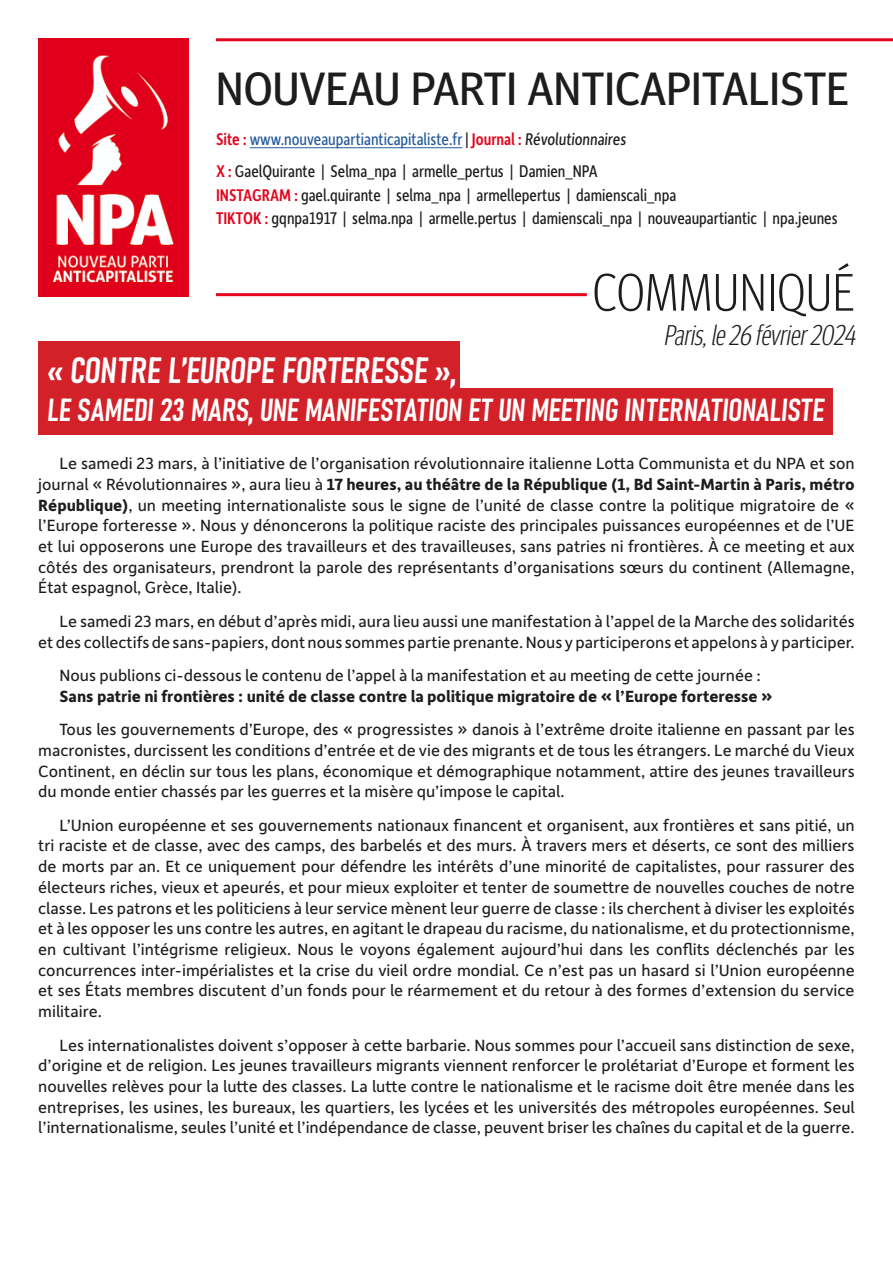
<style>
.page{position:relative;width:893px;height:1263px;background:#fff}
.page>*{position:absolute;margin:0;border:0;box-sizing:border-box;transform-origin:0 0}
.t1{font:300 condensed 52.5px "Meta Headline Pro";letter-spacing:.01em;color:#1d1d1b}
.t2{font:46.5px "Meta Headline Pro";letter-spacing:.01em;color:#1d1d1b}
.t3{font:36px "Bahnschrift";color:#fff}
.t4{font:31.5px "Bahnschrift";color:#fff}
.t5{font:italic 300 28.5px "Meta Headline Pro Comp";color:#1d1d1b}
.t6{font:18px "Depot New Condensed";color:#1d1d1b}
.t7{font:18px "Depot New Condensed";color:#275b9c}
.Corps_du_texte{font:17.25px/20.7px "Depot New";color:#1d1d1b;text-align:justify}
.Corps_du_texte-2{font:700 17.25px "Depot New";color:#1d1d1b}
.s1{font-weight:500;color:#e3061d}
.s2{color:#1d1d1b}
.s3{font-weight:700}
</style>
<div class="page">
<hr style="left:250px;top:147px;width:212px;height:1px;background:#275b9c">
<img style="left:38px;top:38px;width:150px;height:258px">
<div style="left:38px;top:341px;width:817px;height:93px;background:#d32129"></div>
<div style="left:461px;top:316px;width:432px;height:71px;background:#fff"></div>
<div style="left:833px;top:381px;width:60px;height:54px;background:#fff"></div>
<hr style="left:216px;top:38px;width:677px;height:3px;background:#e3061d">
<hr style="left:216px;top:293px;width:371px;height:3px;background:#e3061d">
<p class="t2" style="left:216px;top:53px;width:634px">NOUVEAU PARTI ANTICAPITALISTE</p>
<p class="t7" style="left:216px;top:128px;width:413px"><span class="s1">Site :</span> www.nouveaupartianticapitaliste.fr <span class="s2">|</span> <span class="s1">Journal :</span> <span class="s2">Révolutionnaires</span></p>
<p class="t6" style="left:216px;top:160px;width:383px"><span class="s1">X :</span> GaelQuirante | Selma_npa | armelle_pertus | Damien_NPA</p>
<p class="t6" style="left:216px;top:183px;width:462px"><span class="s1">INSTAGRAM :</span> gael.quirante | selma_npa | armellepertus | damienscali_npa</p>
<p class="t6" style="left:216px;top:207px;width:623px"><span class="s1">TIKTOK :</span> gqnpa1917 | selma.npa | armelle.pertus | damienscali_npa | nouveaupartiantic | npa.jeunes</p>
<p class="t1" style="left:593px;top:255px;width:263px">COMMUNIQUÉ</p>
<p class="t5" style="left:663px;top:316px;width:199px">Paris,le26 février2024</p>
<p class="t3" style="left:47px;top:343px;width:415px">« CONTRE L’EUROPE FORTERESSE »,</p>
<p class="t4" style="left:47px;top:386px;width:782px">LE SAMEDI 23 MARS, UNE MANIFESTATION ET UN MEETING INTERNATIONALISTE</p>
<p class="Corps_du_texte" style="left:38px;top:452px;width:818px;text-indent:21px">Le samedi 23 mars, à l’initiative de l’organisation révolutionnaire italienne Lotta Communista et du NPA et son journal « Révolutionnaires », aura lieu à <span class="s3">17 heures, au théâtre de la République (1, Bd Saint-Martin à Paris, métro République)</span>, un meeting internationaliste sous le signe de l’unité de classe contre la politique migratoire de « l’Europe forteresse ». Nous y dénoncerons la politique raciste des principales puissances européennes et de l’UE et lui opposerons une Europe des travailleurs et des travailleuses, sans patries ni frontières. À ce meeting et aux côtés des organisateurs, prendront la parole des représentants d’organisations sœurs du continent (Allemagne, État espagnol, Grèce, Italie).</p>
<p class="Corps_du_texte" style="left:38px;top:610px;width:818px;text-align:right">Le samedi 23 mars, en début d’après midi, aura lieu aussi une manifestation à l’appel de la Marche des solidarités<br>et des collectifs de sans-papiers, dont nous sommes partie prenante. Nous y participerons et appelons à y participer.</p>
<p class="Corps_du_texte" style="left:60px;top:664px;width:703px">Nous publions ci-dessous le contenu de l’appel à la manifestation et au meeting de cette journée :</p>
<p class="Corps_du_texte-2" style="left:60px;top:685px;width:715px">Sans patrie ni frontières : unité de classe contre la politique migratoire de « l’Europe forteresse »</p>
<p class="Corps_du_texte" style="left:38px;top:718px;width:818px;text-indent:21px">Tous les gouvernements d’Europe, des « progressistes » danois à l’extrême droite italienne en passant par les macronistes, durcissent les conditions d’entrée et de vie des migrants et de tous les étrangers. Le marché du Vieux Continent, en déclin sur tous les plans, économique et démographique notamment, attire des jeunes travailleurs du monde entier chassés par les guerres et la misère qu’impose le capital.</p>
<p class="Corps_du_texte" style="left:38px;top:814px;width:818px;text-indent:21px">L’Union européenne et ses gouvernements nationaux financent et organisent, aux frontières et sans pitié, un tri raciste et de classe, avec des camps, des barbelés et des murs. À travers mers et déserts, ce sont des milliers de morts par an. Et ce uniquement pour défendre les intérêts d’une minorité de capitalistes, pour rassurer des électeurs riches, vieux et apeurés, et pour mieux exploiter et tenter de soumettre de nouvelles couches de notre classe. Les patrons et les politiciens à leur service mènent leur guerre de classe : ils cherchent à diviser les exploités et à les opposer les uns contre les autres, en agitant le drapeau du racisme, du nationalisme, et du protectionnisme, en cultivant l’intégrisme religieux. Nous le voyons également aujourd’hui dans les conflits déclenchés par les concurrences inter-impérialistes et la crise du vieil ordre mondial. Ce n’est pas un hasard si l’Union européenne et ses États membres discutent d’un fonds pour le réarmement et du retour à des formes d’extension du service militaire.</p>
<p class="Corps_du_texte" style="left:38px;top:1034px;width:818px;text-indent:21px">Les internationalistes doivent s’opposer à cette barbarie. Nous sommes pour l’accueil sans distinction de sexe, d’origine et de religion. Les jeunes travailleurs migrants viennent renforcer le prolétariat d’Europe et forment les nouvelles relèves pour la lutte des classes. La lutte contre le nationalisme et le racisme doit être menée dans les entreprises, les usines, les bureaux, les quartiers, les lycées et les universités des métropoles européennes. Seul l’internationalisme, seules l’unité et l’indépendance de classe, peuvent briser les chaînes du capital et de la guerre.</p>
</div>
